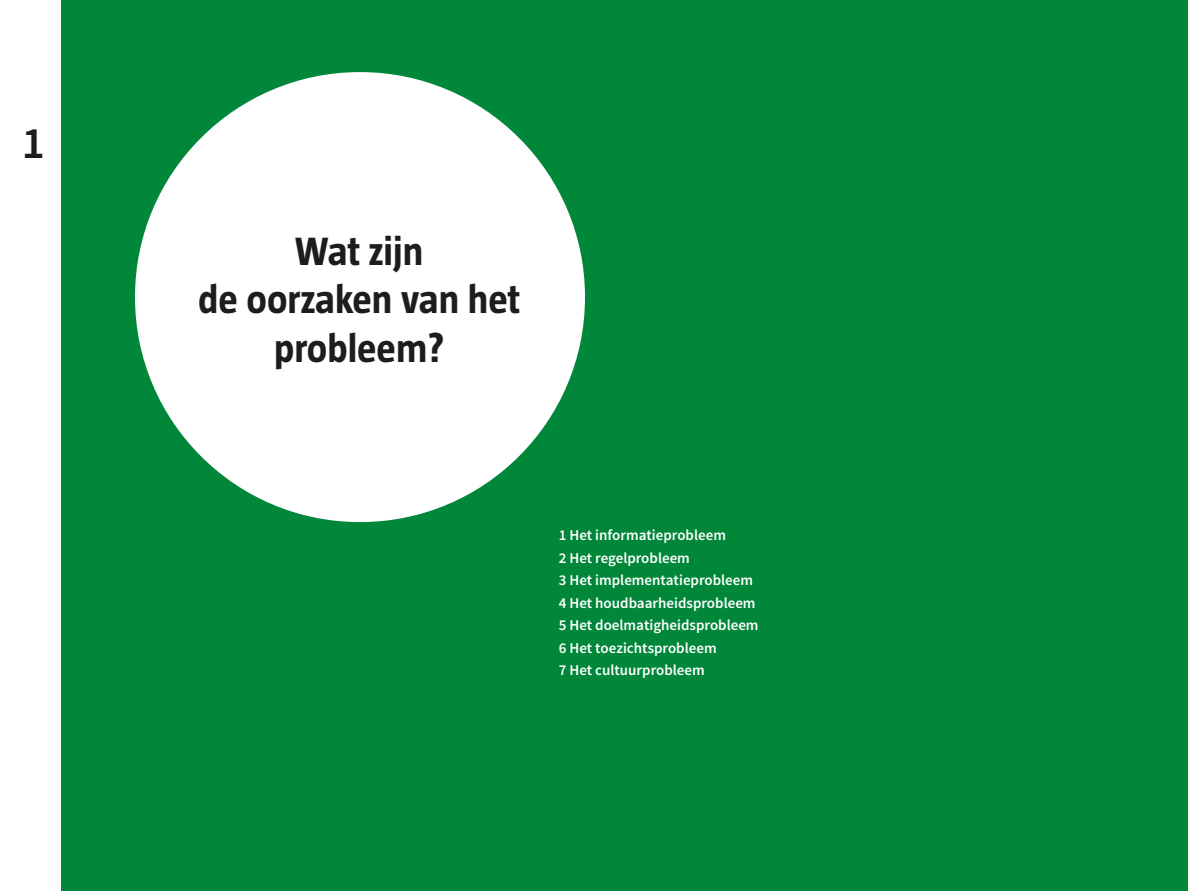
<style>
.page{position:relative;width:1188px;height:891px;background:#fff}
.page>*{position:absolute;margin:0;border:0;box-sizing:border-box;transform-origin:0 0}
.t1{font:600 45px "Source Sans Pro";color:#1d1d1b}
.HoofdCentralevraag{font:700 40.5px/48.6px "Taz";color:#1d1d1b;text-align:center}
.AlineaTitel{font:600 15px "Source Sans Pro";color:#fff}
</style>
<div class="page">
<div style="left:62px;top:0;width:1126px;height:891px;background:#008739"></div>
<div style="left:135px;top:72px;width:450px;height:450px;background:#fff;border-radius:50%"></div>
<h1 class="t1" style="left:22px;top:114px;width:25px">1</h1>
<p class="HoofdCentralevraag" style="left:198px;top:226px;width:323px">Wat zijn<br>de oorzaken van het probleem?</p>
<p class="AlineaTitel" style="left:559px;top:526px;width:169px">1 Het informatieprobleem</p>
<p class="AlineaTitel" style="left:559px;top:548px;width:133px">2 Het regelprobleem</p>
<p class="AlineaTitel" style="left:559px;top:571px;width:196px">3 Het implementatieprobleem</p>
<p class="AlineaTitel" style="left:559px;top:593px;width:198px">4 Het houdbaarheidsprobleem</p>
<p class="AlineaTitel" style="left:559px;top:616px;width:201px">5 Het doelmatigheidsprobleem</p>
<p class="AlineaTitel" style="left:559px;top:638px;width:159px">6 Het toezichtsprobleem</p>
<p class="AlineaTitel" style="left:559px;top:661px;width:148px">7 Het cultuurprobleem</p>
</div>
